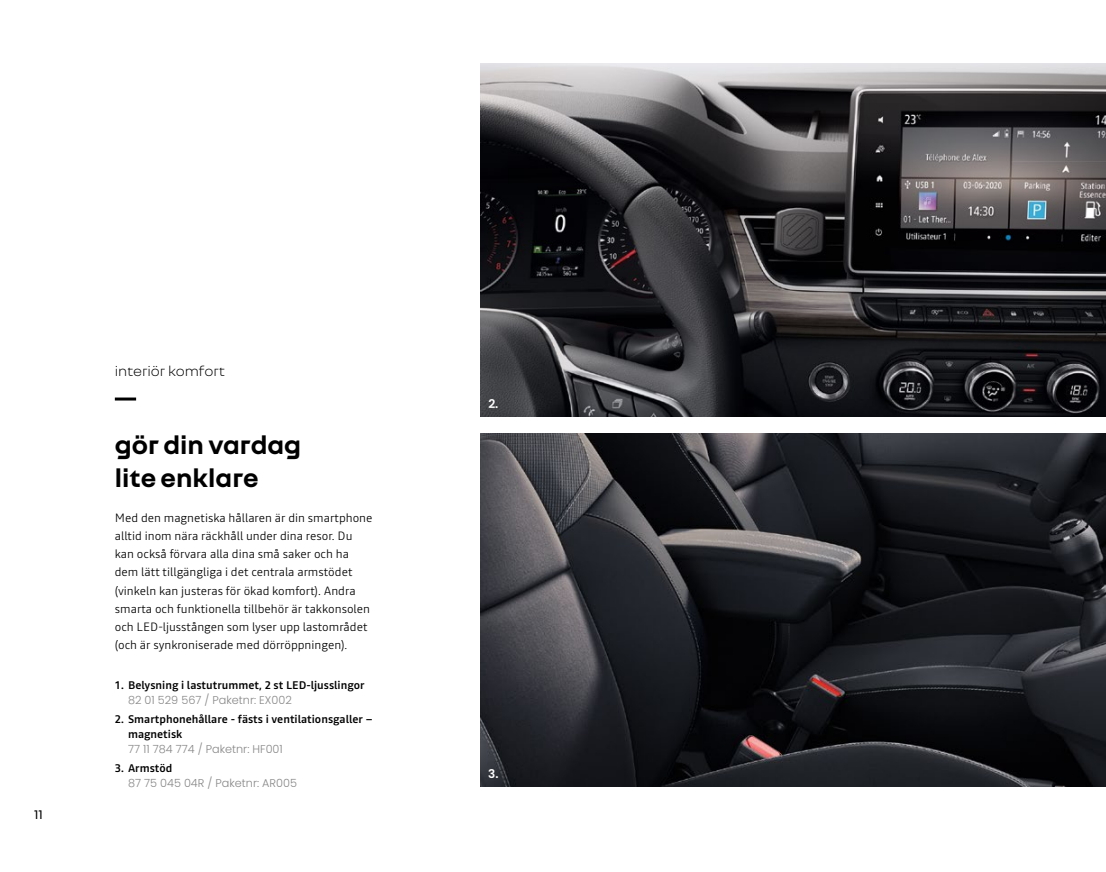
<style>
.page{position:relative;width:1106px;height:872px;background:#fff}
.page>*{position:absolute;margin:0;border:0;box-sizing:border-box;transform-origin:0 0}
.t1{font:700 27px/33px "Nouvel R";color:#000}
.t2{font:300 15px "Nouvel R";color:#000}
.t3{font:13.5px "Nouvel R";color:#000}
.t4{font:300 12px/18px "Read";color:#000}
.t5{font:600 12px "Poppins";color:#fff}
.t6{font:500 11.25px/15px "Read";color:#000}
.t7{font:300 11.25px "Poppins";color:#878787}
</style>
<div class="page">
<img style="left:480px;top:434px;width:626px;height:353px">
<img style="left:480px;top:64px;width:626px;height:353px">
<hr style="left:115px;top:397px;width:21px;height:3px;background:#000">
<p class="t3" style="left:34px;top:806px;width:10px">11</p>
<p class="t2" style="left:115px;top:362px;width:111px">interiör komfort</p>
<h1 class="t1" style="left:115px;top:427px;width:188px">gör din vardag lite enklare</h1>
<p class="t4" style="left:115px;top:509px;width:259px">Med den magnetiska hållaren är din smartphone alltid inom nära räckhåll under dina resor. Du kan också förvara alla dina små saker och ha dem lätt tillgängliga i det centrala armstödet (vinkeln kan justeras för ökad komfort). Andra smarta och funktionella tillbehör är takkonsolen och LED-ljusstången som lyser upp lastområdet (och är synkroniserade med dörröppningen).</p>
<p class="t6" style="left:115px;top:677px;width:251px">1. Belysning i lastutrummet, 2 st LED-ljusslingor</p>
<p class="t7" style="left:128px;top:693px;width:165px">82 01 529 567 / Paketnr: EX002</p>
<p class="t6" style="left:128px;top:711px;width:246px;text-indent:-13px">2. Smartphonehållare - fästs i ventilationsgaller – magnetisk</p>
<p class="t7" style="left:128px;top:742px;width:156px">77 11 784 774 / Paketnr: HF001</p>
<p class="t6" style="left:115px;top:761px;width:59px">3. Armstöd</p>
<p class="t7" style="left:128px;top:777px;width:170px">87 75 045 04R / Paketnr: AR005</p>
<p class="t5" style="left:488px;top:397px;width:12px">2.</p>
<p class="t5" style="left:488px;top:767px;width:12px">3.</p>
</div>
